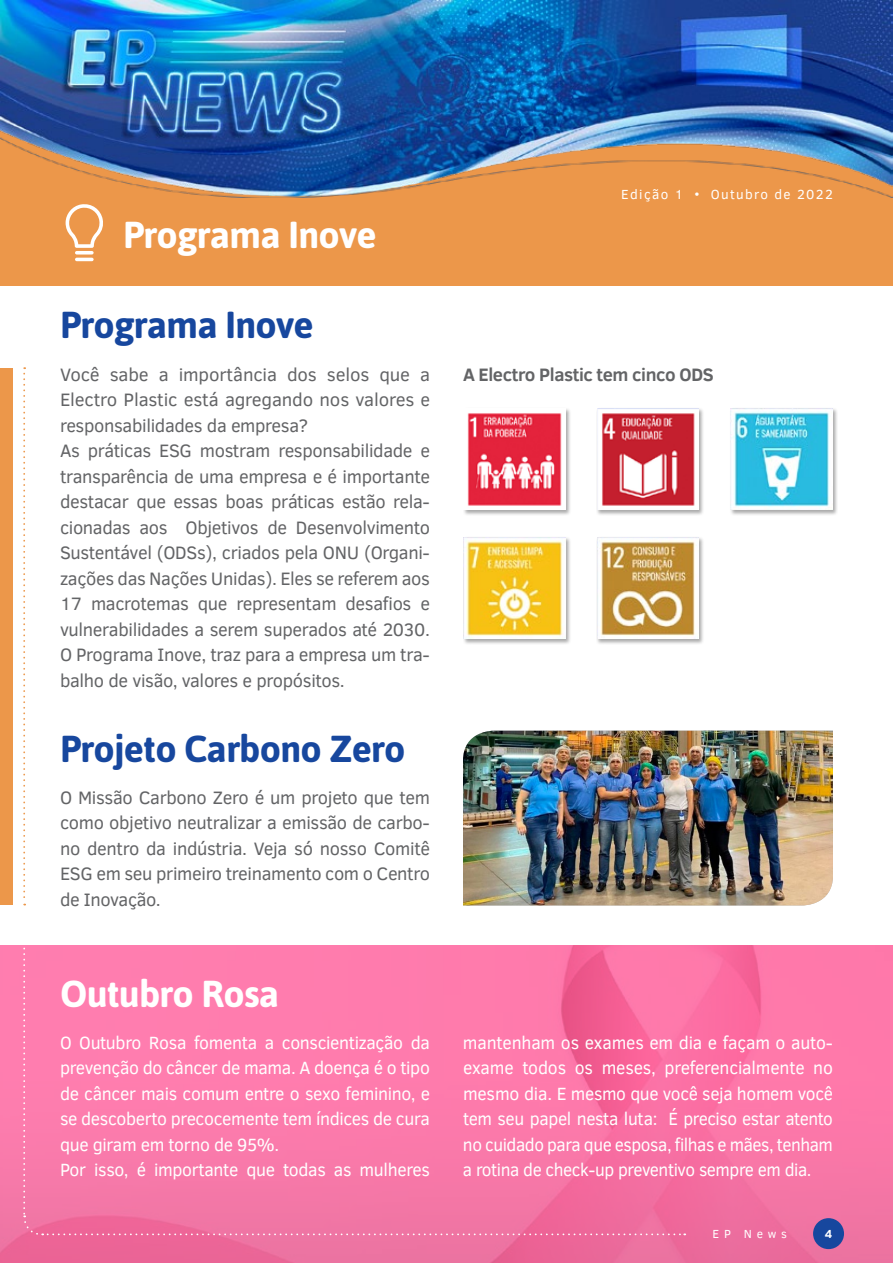
<style>
.page{position:relative;width:893px;height:1263px;background:#fff}
.page>*{position:absolute;margin:0;border:0;box-sizing:border-box;transform-origin:0 0}
.t1{font:700 37.5px "Asap";letter-spacing:-.02em;color:#17479e}
.t2{font:700 37.5px "Asap";letter-spacing:-.02em;color:#fff}
.t3{font:18.45px/25.5px "Clear Sans";letter-spacing:-.02em;color:#636466}
.t4{font:700 18.45px "Clear Sans";letter-spacing:-.02em;color:#636466}
.t5{font:18.15px/25.5px "Clear Sans";letter-spacing:-.02em;color:#fff}
.t6{font:13.5px "Clear Sans";letter-spacing:.1em;color:#fff}
.t7{font:12px "Clear Sans";letter-spacing:.4em;color:#fff}
.t8{font:700 12px "Clear Sans";color:#fff}
</style>
<div class="page">
<img style="left:1px;top:0;width:892px;height:107px">
<svg style="left:0;top:107px;width:893px;height:179px;background:#ab856a"></svg>
<img style="left:0;top:945px;width:893px;height:318px">
<div style="left:813px;top:1218px;width:31px;height:31px;background:#17479e;border-radius:50%"></div>
<div style="left:0;top:368px;width:13px;height:537px;background:#ec974a"></div>
<svg style="left:23px;top:367px;width:2px;height:538px"></svg>
<svg style="left:66px;top:203px;width:38px;height:58px"></svg>
<svg style="left:23px;top:945px;width:662px;height:291px;background:#fa77a8"></svg>
<img style="left:463px;top:731px;width:370px;height:174px">
<div style="left:463px;top:407px;width:108px;height:109px;background:#000;opacity:.34"></div>
<img style="left:464px;top:408px;width:101px;height:102px">
<div style="left:596px;top:407px;width:109px;height:109px;background:#000;opacity:.34"></div>
<img style="left:597px;top:408px;width:102px;height:102px">
<div style="left:729px;top:407px;width:109px;height:109px;background:#000;opacity:.34"></div>
<img style="left:730px;top:408px;width:102px;height:102px">
<div style="left:463px;top:536px;width:108px;height:109px;background:#000;opacity:.34"></div>
<img style="left:464px;top:537px;width:101px;height:102px">
<div style="left:596px;top:536px;width:109px;height:109px;background:#000;opacity:.34"></div>
<img style="left:597px;top:537px;width:102px;height:102px">
<h1 class="t2" style="left:123px;top:213px;width:255px">Programa Inove</h1>
<h1 class="t1" style="left:60px;top:303px;width:255px">Programa Inove</h1>
<p class="t3" style="left:60px;top:361px;width:372px">Você sabe a importância dos selos que a Electro Plastic está agregando nos valores e responsabilidades da empresa?<br>As práticas ESG mostram responsabilidade e transparência de uma empresa e é importante destacar que essas boas práticas estão rela&shy;cionadas aos Objetivos de Desenvolvimento Sustentável (ODSs), criados pela ONU (Organi&shy;zações das Nações Unidas). Eles se referem aos 17 macrotemas que representam desafios e vulnerabilidades a serem superados até 2030.<br>O Programa Inove, traz para a empresa um tra&shy;balho de visão, valores e propósitos.</p>
<h1 class="t1" style="left:60px;top:726px;width:347px">Projeto Carbono Zero</h1>
<p class="t3" style="left:60px;top:784px;width:372px;text-align:justify">O Missão Carbono Zero é um projeto que tem como objetivo neutralizar a emissão de carbo&shy;no dentro da indústria. Veja só nosso Comitê ESG em seu primeiro treinamento com o Centro de Inovação.</p>
<h1 class="t2" style="left:60px;top:971px;width:221px">Outubro Rosa</h1>
<p class="t6" style="left:621px;top:185px;width:213px">Edição 1 • Outubro de 2022</p>
<p class="t4" style="left:463px;top:361px;width:252px">A Electro Plastic tem cinco ODS</p>
<p class="t5" style="left:60px;top:1029px;width:372px">O Outubro Rosa fomenta a conscientização da prevenção do câncer de mama. A doença é o tipo de câncer mais comum entre o sexo feminino, e se descoberto precocemente tem índices de cura que giram em torno de 95%.<br>Por isso, é importante que todas as mulheres</p>
<p class="t5" style="left:463px;top:1029px;width:371px;text-align:justify">mantenham os exames em dia e façam o auto&shy;exame todos os meses, preferencialmente no mesmo dia. E mesmo que você seja homem você tem seu papel nesta luta: É preciso estar atento no cuidado para que esposa, filhas e mães, tenham a rotina de check-up preventivo sempre em dia.</p>
<p class="t7" style="left:712px;top:1226px;width:76px">EP News</p>
<p class="t8" style="left:825px;top:1225px;width:9px">4</p>
</div>
